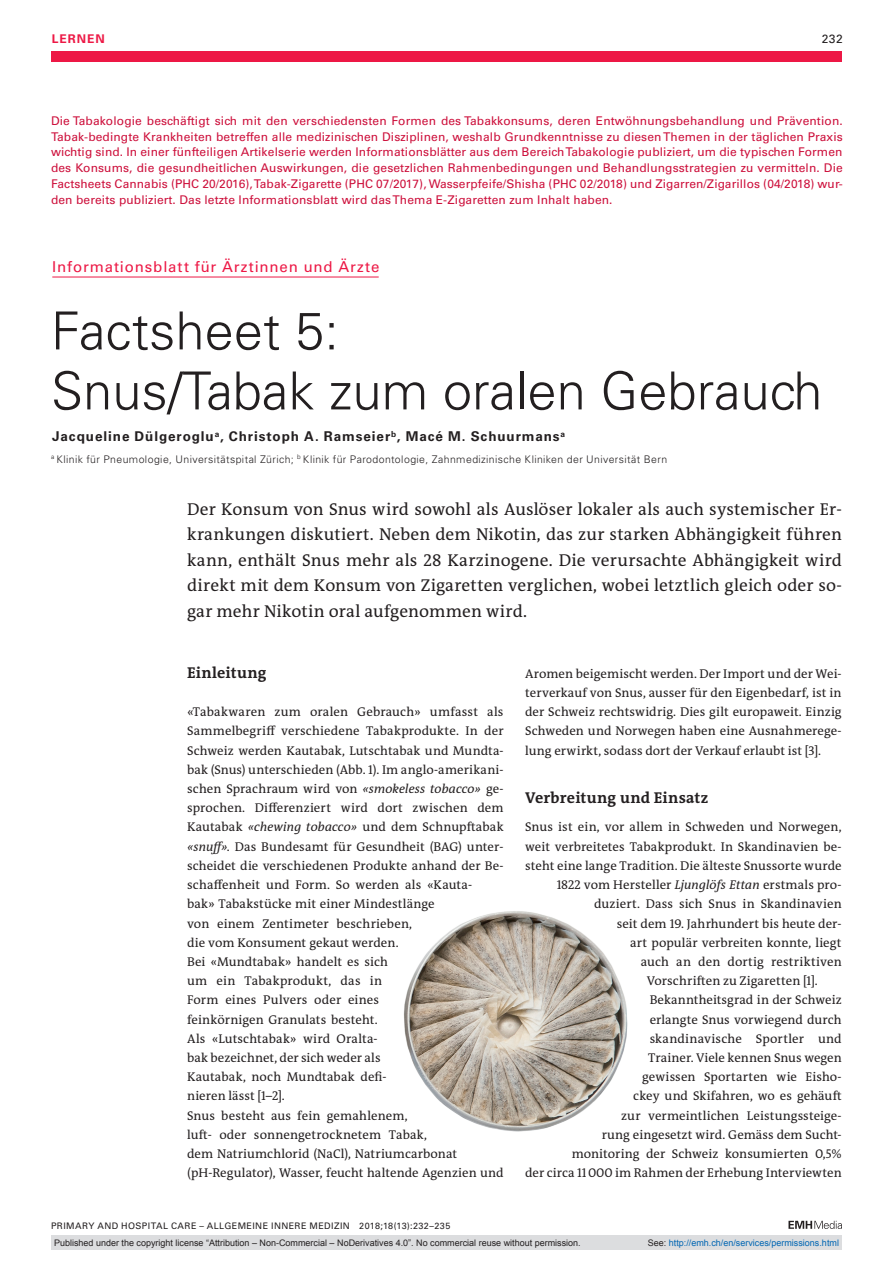
<style>
.page{position:relative;width:893px;height:1263px;background:#fff}
.page>*{position:absolute;margin:0;border:0;box-sizing:border-box;transform-origin:0 0}
.t1{font:300 52.5px/60px "Univers LT Std";color:#231f20}
.t2{font:17.25px/25.5px "The Antiqua B W5 Plain";letter-spacing:.01em;color:#231f20;text-align:justify}
.t3{font:700 15.75px "The Antiqua B W7";letter-spacing:.015em;color:#231f20}
.t4{font:15px "Univers LT Std";letter-spacing:.06em;color:#ed1845}
.t5{font:700 13.5px "Univers LT Std";letter-spacing:.065em;color:#231f20}
.t6{font:12.75px/19.2px "The Antiqua B W5 Plain";letter-spacing:.005em;color:#231f20}
.t7{font:12px/15.8px "Univers LT Std";letter-spacing:.01em;color:#cd0f3b;text-align:justify}
.t8{font:700 12px "Univers LT Std";letter-spacing:.085em;color:#ed1845}
.t9{font:12px "Univers LT Std";color:#231f20}
.t10{font:300 10.5px "Univers LT Std";letter-spacing:.035em;color:#231f20}
.t11{font:9px "Arial";color:#231f20}
.t12{font:9px "Univers LT Std";letter-spacing:.05em;color:#231f20}
.t13{font:9px "Arial";color:#0166b3}
.s1{font-style:italic}
.s2{color:#231f20}
</style>
<div class="page">
<div style="left:51px;top:51px;width:791px;height:11px;background:#ed1845"></div>
<svg style="left:788px;top:1221px;width:54px;height:8px"></svg>
<hr style="left:52px;top:277px;width:327px;height:1px;background:#ed1845">
<img style="left:404px;top:911px;width:224px;height:221px">
<div style="left:51px;top:1235px;width:791px;height:15px;background:#dcdddf"></div>
<p class="t8" style="left:52px;top:31px;width:55px">LERNEN</p>
<p class="t9" style="left:822px;top:31px;width:23px">232</p>
<p class="t7" style="left:51px;top:113px;width:793px">Die Tabakologie beschäftigt sich mit den verschiedensten Formen des Tabakkonsums, deren Entwöhnungsbehandlung und Prävention.<br>Tabak-bedingte Krankheiten betreffen alle medizinischen Disziplinen, weshalb Grundkenntnisse zu diesen Themen in der täglichen Praxis wichtig sind. In einer fünfteiligen Artikelserie werden Informationsblätter aus dem Bereich Tabakologie publiziert, um die typischen Formen des Konsums, die gesundheitlichen Auswirkungen, die gesetzlichen Rahmenbedingungen und Behandlungsstrategien zu vermitteln. Die Factsheets Cannabis (PHC 20/2016), Tabak-Zigarette (PHC 07/2017), Wasserpfeife/Shisha (PHC 02/2018) und Zigarren/Zigarillos (04/2018) wur&shy;den bereits publiziert. Das letzte Informationsblatt wird das Thema E-Zigaretten zum Inhalt haben.</p>
<p class="t4" style="left:52px;top:258px;width:329px">Informationsblatt für Ärztinnen und Ärzte</p>
<h1 class="t1" style="left:51px;top:301px;width:773px">Factsheet 5:<br>Snus/Tabak zum oralen Gebrauch</h1>
<p class="t5" style="left:52px;top:429px;width:514px">Jacqueline Dülgeroglu<sup>a</sup>, Christoph A. Ramseier<sup>b</sup>, Macé M. Schuurmans<sup>a</sup></p>
<p class="t10" style="left:51px;top:453px;width:618px"><sup>a</sup> Klinik für Pneumologie, Universitätspital Zürich; <sup>b</sup> Klinik für Parodontologie, Zahnmedizinische Kliniken der Universität Bern</p>
<p class="t2" style="left:187px;top:496px;width:656px">Der Konsum von Snus wird sowohl als Auslöser lokaler als auch systemischer Er&shy;krankungen diskutiert. Neben dem Nikotin, das zur starken Abhängigkeit führen kann, enthält Snus mehr als 28 Karzinogene. Die verursachte Abhängigkeit wird direkt mit dem Konsum von Zigaretten verglichen, wobei letztlich gleich oder so&shy;gar mehr Nikotin oral aufgenommen wird.</p>
<p class="t3" style="left:187px;top:662px;width:81px">Einleitung</p>
<p class="t6" style="left:187px;top:702px;width:318px">«Tabakwaren zum oralen Gebrauch» umfasst als Sammelbegriff verschiedene Tabakprodukte. In der Schweiz werden Kautabak, Lutschtabak und Mundta&shy;bak (Snus) unterschieden (Abb. 1). Im anglo-amerikani&shy;schen Sprachraum wird von <span class="s1">«smokeless tobacco»</span> ge&shy;sprochen. Differenziert wird dort zwischen dem Kautabak <span class="s1">«chewing tobacco»</span> und dem Schnupftabak <span class="s1">«snuff»</span>. Das Bundesamt für Gesundheit (BAG) unter&shy;scheidet die verschiedenen Produkte anhand der Be&shy;schaffenheit und Form. So werden als «Kauta-<br>bak» Tabakstücke mit einer Mindestlänge<br>von einem Zentimeter beschrieben,<br>die vom Konsument gekaut werden.<br>Bei «Mundtabak» handelt es sich<br>um ein Tabakprodukt, das in<br>Form eines Pulvers oder eines<br>feinkörnigen Granulats besteht.<br>Als «Lutschtabak» wird Oralta-<br>bak bezeichnet, der sich weder als<br>Kautabak, noch Mundtabak defi-<br>nieren lässt [1–2].<br>Snus besteht aus fein gemahlenem,<br>luft- oder sonnengetrocknetem Tabak,<br>dem Natriumchlorid (NaCl), Natriumcarbonat (pH-Regulator), Wasser, feucht haltende Agenzien und</p>
<p class="t12" style="left:51px;top:1220px;width:401px">PRIMARY AND HOSPITAL CARE – ALLGEMEINE INNERE MEDIZIN 2018;18(13):232–235</p>
<p class="t6" style="left:525px;top:664px;width:318px;text-align:justify">Aromen beigemischt werden. Der Import und der Wei&shy;terverkauf von Snus, ausser für den Eigenbedarf, ist in der Schweiz rechtswidrig. Dies gilt europaweit. Einzig Schweden und Norwegen haben eine Ausnahmerege&shy;lung erwirkt, sodass dort der Verkauf erlaubt ist [3].</p>
<p class="t3" style="left:525px;top:787px;width:185px">Verbreitung und Einsatz</p>
<p class="t6" style="left:525px;top:818px;width:318px">Snus ist ein, vor allem in Schweden und Norwegen,</p>
<p class="t6" style="left:525px;top:837px;width:318px">weit verbreitetes Tabakprodukt. In Skandinavien be-</p>
<p class="t6" style="left:525px;top:856px;width:318px">steht eine lange Tradition. Die älteste Snussorte wurde</p>
<p class="t6" style="left:557px;top:875px;width:286px">1822 vom Hersteller <span class="s1">Ljunglöfs Ettan</span> erstmals pro-</p>
<p class="t6" style="left:594px;top:894px;width:249px">duziert. Dass sich Snus in Skandinavien</p>
<p class="t6" style="left:617px;top:914px;width:226px">seit dem 19. Jahrhundert bis heute der-</p>
<p class="t6" style="left:630px;top:933px;width:213px">art populär verbreiten konnte, liegt</p>
<p class="t6" style="left:641px;top:952px;width:202px">auch an den dortig restriktiven</p>
<p class="t6" style="left:647px;top:971px;width:173px">Vorschriften zu Zigaretten [1].</p>
<p class="t6" style="left:650px;top:990px;width:193px">Bekanntheitsgrad in der Schweiz</p>
<p class="t6" style="left:650px;top:1010px;width:194px">erlangte Snus vorwiegend durch</p>
<p class="t6" style="left:650px;top:1029px;width:193px">skandinavische Sportler und</p>
<p class="t6" style="left:648px;top:1048px;width:195px">Trainer. Viele kennen Snus wegen</p>
<p class="t6" style="left:642px;top:1067px;width:201px">gewissen Sportarten wie Eisho-</p>
<p class="t6" style="left:633px;top:1086px;width:210px">ckey und Skifahren, wo es gehäuft</p>
<p class="t6" style="left:621px;top:1106px;width:222px">zur vermeintlichen Leistungssteige-</p>
<p class="t6" style="left:602px;top:1125px;width:242px">rung eingesetzt wird. Gemäss dem Sucht-</p>
<p class="t6" style="left:572px;top:1144px;width:272px">monitoring der Schweiz konsumierten 0,5%</p>
<p class="t6" style="left:525px;top:1163px;width:318px">der circa 11000 im Rahmen der Erhebung Interviewten</p>
<p class="t11" style="left:54px;top:1237px;width:528px">Published under the copyright license “Attribution – Non-Commercial – NoDerivatives 4.0”. No commercial reuse without permission.</p>
<p class="t13" style="left:648px;top:1237px;width:193px"><span class="s2">See:</span> http://emh.ch/en/services/permissions.html</p>
</div>
